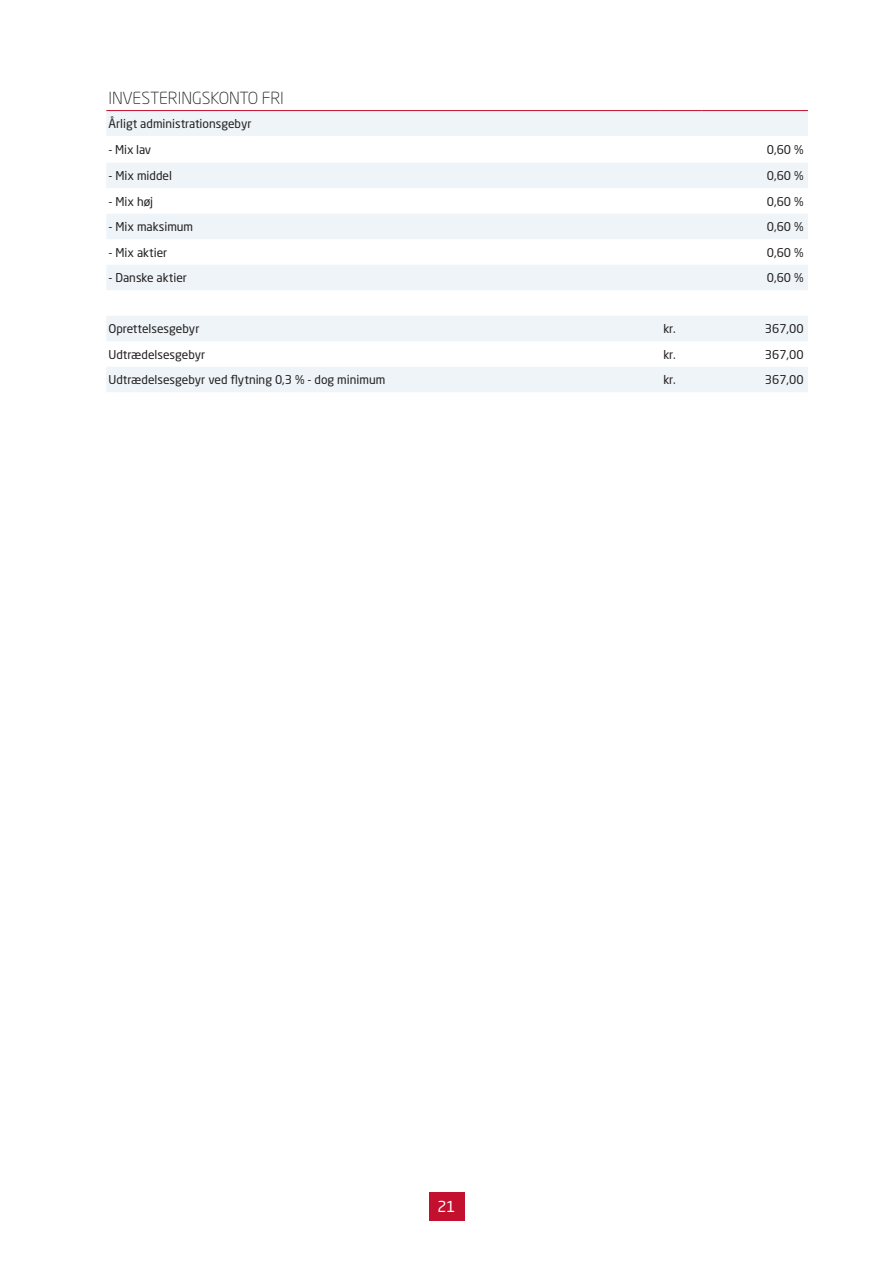
<style>
.page{position:relative;width:893px;height:1263px;background:#fff}
.page>*{position:absolute;margin:0;border:0;box-sizing:border-box;transform-origin:0 0}
.t1{font:300 16.5px "Neo Sans Std";color:#231f20}
.t2{font:15px "Neo Sans Std";color:#fff}
.t3{font:12px "Neo Sans Std";color:#231f20}
</style>
<div class="page">
<svg style="left:106px;top:111px;width:702px;height:281px;fill:#eef4f7"></svg>
<hr style="left:106px;top:110px;width:553px;height:1px;background:#c3102f">
<hr style="left:659px;top:110px;width:43px;height:1px;background:#c3102f">
<hr style="left:702px;top:110px;width:106px;height:1px;background:#c3102f">
<div style="left:429px;top:1192px;width:35px;height:28px;background:#c3102f"></div>
<h1 class="t1" style="left:108px;top:88px;width:177px">INVESTERINGSKONTO FRI</h1>
<p class="t3" style="left:108px;top:116px;width:145px">Årligt administrationsgebyr</p>
<p class="t3" style="left:108px;top:142px;width:44px">- Mix lav</p>
<p class="t3" style="left:767px;top:142px;width:38px">0,60 %</p>
<p class="t3" style="left:108px;top:168px;width:65px">- Mix middel</p>
<p class="t3" style="left:767px;top:168px;width:38px">0,60 %</p>
<p class="t3" style="left:108px;top:194px;width:46px">- Mix høj</p>
<p class="t3" style="left:767px;top:194px;width:38px">0,60 %</p>
<p class="t3" style="left:108px;top:219px;width:86px">- Mix maksimum</p>
<p class="t3" style="left:767px;top:219px;width:38px">0,60 %</p>
<p class="t3" style="left:108px;top:245px;width:60px">- Mix aktier</p>
<p class="t3" style="left:767px;top:245px;width:38px">0,60 %</p>
<p class="t3" style="left:108px;top:270px;width:80px">- Danske aktier</p>
<p class="t3" style="left:767px;top:270px;width:38px">0,60 %</p>
<p class="t3" style="left:108px;top:321px;width:93px">Oprettelsesgebyr</p>
<p class="t3" style="left:663px;top:321px;width:14px">kr.</p>
<p class="t3" style="left:765px;top:321px;width:40px">367,00</p>
<p class="t3" style="left:108px;top:347px;width:98px">Udtrædelsesgebyr</p>
<p class="t3" style="left:663px;top:347px;width:14px">kr.</p>
<p class="t3" style="left:765px;top:347px;width:40px">367,00</p>
<p class="t3" style="left:108px;top:372px;width:278px">Udtrædelsesgebyr ved flytning 0,3 % - dog minimum</p>
<p class="t3" style="left:663px;top:372px;width:14px">kr.</p>
<p class="t3" style="left:765px;top:372px;width:40px">367,00</p>
<p class="t2" style="left:437px;top:1197px;width:20px">21</p>
</div>
